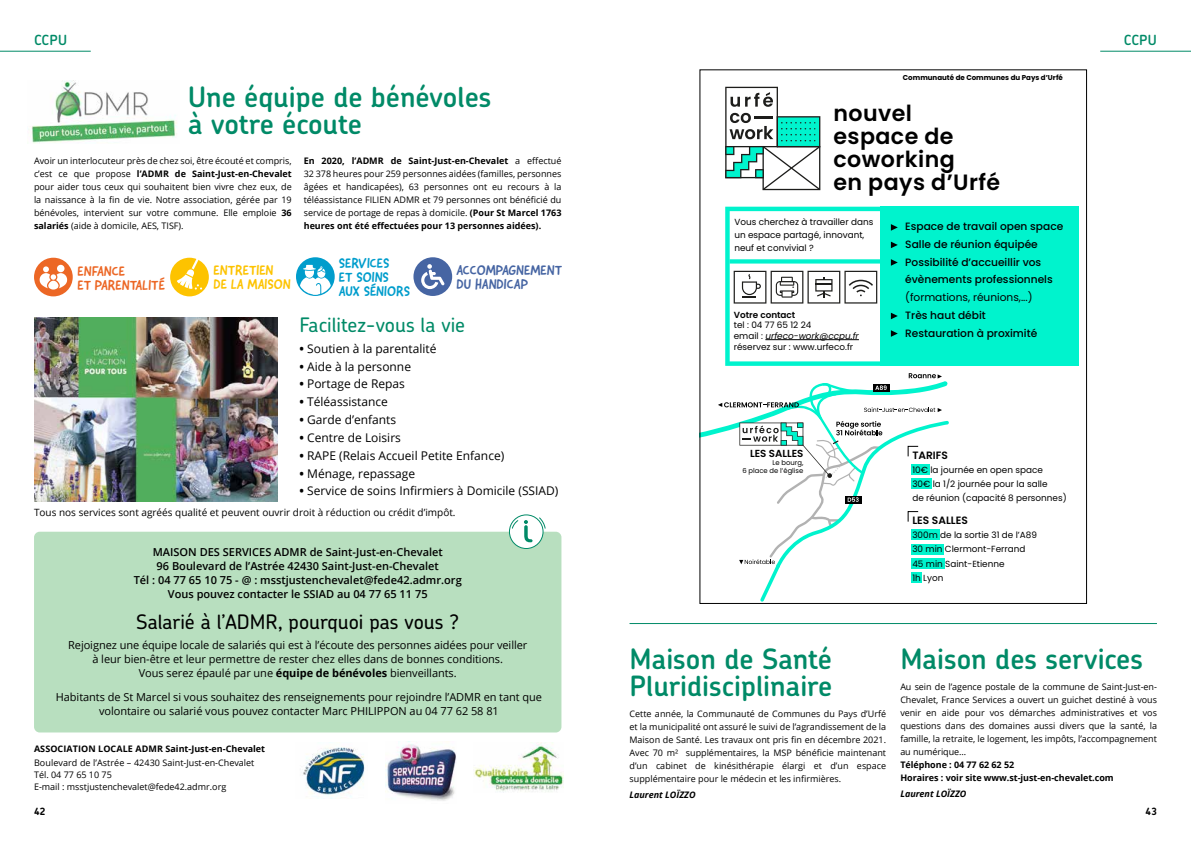
<style>
.page{position:relative;width:1191px;height:842px;background:#fff}
.page>*{position:absolute;margin:0;border:0;box-sizing:border-box;transform-origin:0 0}
.t1{font:600 28px/27px "Chevin Pro";color:#008a67}
.t2{font:600 22.1px/23px "Poppins";letter-spacing:.02em;color:#000}
.t3{font:500 20px "Chevin Pro";color:#000}
.t4{font:500 20px "Chevin Pro";color:#008a67}
.t5{font:14px/14px "Good Dog New";color:#009dcc}
.t6{font:14px/14px "Good Dog New";color:#4665a3}
.t7{font:14px/14px "Good Dog New";color:#ec6725}
.t8{font:14px/14px "Good Dog New";color:#fdc300}
.t9{font:600 14px "Chevin Pro";letter-spacing:.015em;color:#008a67}
.t10{font:12px "Open Sans";color:#000}
.t11{font:11px/14px "Open Sans";letter-spacing:-.005em;color:#000;text-align:center}
.t12{font:600 11px/14px "Open Sans";color:#000;text-align:center}
.t13{font:500 10.6px/17.7px "Poppins";color:#000}
.t14{font:10.6px "Poppins";color:#000}
.t15{font:600 10.6px "Poppins";color:#000}
.t16{font:600 10.2px "Poppins";color:#000}
.t17{font:10px "Open Sans";color:#000}
.t18{font:700 10px "Chevin Pro";color:#000}
.t19{font:9px/13px "Open Sans";color:#000;text-align:justify}
.t20{font:700 9px/13px "Open Sans";letter-spacing:-.005em;color:#000}
.t21{font:italic 700 9px "Open Sans";color:#000}
.t22{font:8.9px/14.2px "Poppins";color:#000}
.t23{font:600 8.9px "Poppins";color:#000}
.t24{font:700 7.1px "Poppins";color:#000}
.t25{font:6.8px/8.2px "Poppins";color:#000;text-align:right}
.s1{font-weight:700}
.s2{font-style:italic}
</style>
<div class="page">
<img style="left:31px;top:80px;width:146px;height:63px">
<hr style="left:1100px;top:51px;width:91px;height:1px;background:#008a67">
<hr style="left:0;top:51px;width:91px;height:1px;background:#008a67">
<div style="left:34px;top:532px;width:527px;height:200px;background:#b8dfbf;border-radius:6px"></div>
<div style="left:413px;top:257px;width:39px;height:39px;background:#4665a3;border-radius:50%"></div>
<svg style="left:296px;top:257px;width:39px;height:39px"></svg>
<div style="left:34px;top:258px;width:39px;height:38px;background:#ec6725;border-radius:50%"></div>
<svg style="left:421px;top:264px;width:24px;height:25px"></svg>
<svg style="left:39px;top:266px;width:28px;height:24px"></svg>
<div style="left:170px;top:258px;width:39px;height:38px;background:#fdc300;border-radius:50%"></div>
<svg style="left:177px;top:258px;width:25px;height:32px"></svg>
<svg style="left:300px;top:265px;width:31px;height:30px"></svg>
<img style="left:34px;top:317px;width:243px;height:185px">
<img style="left:303px;top:747px;width:62px;height:51px">
<img style="left:385px;top:744px;width:71px;height:57px">
<img style="left:474px;top:742px;width:90px;height:51px">
<svg style="left:725px;top:87px;width:95px;height:103px"></svg>
<div style="left:881px;top:207px;width:198px;height:159px;background:#00f3cd"></div>
<svg style="left:725px;top:207px;width:173px;height:159px"></svg>
<hr style="left:765px;top:339px;width:94px;height:1px;background:#000">
<div style="left:729px;top:259px;width:153px;height:5px;background:#00f3cd"></div>
<svg style="left:702px;top:373px;width:247px;height:228px"></svg>
<div style="left:509px;top:515px;width:34px;height:33px;background:#fff;border-radius:50%"></div>
<div style="left:509px;top:514px;width:34px;height:35px;border:1px solid #008a67;border-radius:50%"></div>
<svg style="left:538px;top:517px;width:8px;height:12px"></svg>
<svg style="left:511px;top:520px;width:21px;height:22px"></svg>
<hr style="left:629px;top:623px;width:528px;height:1px;background:#008a67">
<h3 class="t9" style="left:34px;top:30px;width:35px">CCPU</h3>
<h3 class="t9" style="left:1123px;top:30px;width:35px">CCPU</h3>
<h1 class="t1" style="left:188px;top:83px;width:305px">Une équipe de bénévoles à votre écoute</h1>
<p class="t19" style="left:34px;top:154px;width:259px">Avoir un interlocuteur près de chez soi, être écouté et compris, c’est ce que propose <span class="s1">l’ADMR de Saint-Just-en-Chevalet </span>pour aider tous ceux qui souhaitent bien vivre chez eux, de la naissance à la fin de vie. Notre association, gérée par 19 bénévoles, intervient sur votre commune. Elle emploie <span class="s1">36 salariés</span> (aide à domicile, AES, TISF).</p>
<p class="t19" style="left:304px;top:154px;width:259px"><span class="s1">En 2020, l’ADMR de Saint-Just-en-Chevalet</span> a effectué 32 378 heures pour 259 personnes aidées (familles, personnes âgées et handicapées), 63 personnes ont eu recours à la téléassistance FILIEN ADMR et 79 personnes ont bénéficié du service de portage de repas à domicile. <span class="s1">(Pour St Marcel 1763 heures ont été effectuées pour 13 personnes aidées).</span></p>
<h3 class="t5" style="left:339px;top:256px;width:73px">SERVICES<br>ET SOINS<br>AUX SÉNIORS</h3>
<h3 class="t7" style="left:77px;top:264px;width:89px">ENFANCE<br>ET PARENTALITÉ</h3>
<h3 class="t8" style="left:213px;top:263px;width:79px">ENTRETIEN<br>DE LA MAISON</h3>
<h3 class="t6" style="left:456px;top:263px;width:107px">ACCOMPAGNEMENT<br>DU HANDICAP</h3>
<h3 class="t4" style="left:299px;top:311px;width:167px">Facilitez-vous la vie</h3>
<h3 class="t10" style="left:299px;top:340px;width:138px"><span class="s1">•</span> Soutien à la parentalité</h3>
<h3 class="t10" style="left:299px;top:358px;width:113px"><span class="s1">•</span> Aide à la personne</h3>
<h3 class="t10" style="left:299px;top:376px;width:107px"><span class="s1">•</span> Portage de Repas</h3>
<h3 class="t10" style="left:299px;top:394px;width:90px"><span class="s1">•</span> Téléassistance</h3>
<h3 class="t10" style="left:299px;top:411px;width:98px"><span class="s1">•</span> Garde d’enfants</h3>
<h3 class="t10" style="left:299px;top:429px;width:103px"><span class="s1">•</span> Centre de Loisirs</h3>
<h3 class="t10" style="left:299px;top:447px;width:206px"><span class="s1">•</span> RAPE (Relais Accueil Petite Enfance)</h3>
<h3 class="t10" style="left:299px;top:465px;width:117px"><span class="s1">•</span> Ménage, repassage</h3>
<h3 class="t10" style="left:299px;top:483px;width:260px"><span class="s1">•</span> Service de soins Infirmiers à Domicile (SSIAD)</h3>
<p class="t17" style="left:34px;top:506px;width:423px">Tous nos services sont agréés qualité et peuvent ouvrir droit à réduction ou crédit d’impôt.</p>
<p class="t12" style="left:134px;top:545px;width:329px">MAISON DES SERVICES ADMR de Saint-Just-en-Chevalet<br>96 Boulevard de l’Astrée 42430 Saint-Just-en-Chevalet<br>Tél : 04 77 65 10 75 - @ : msstjustenchevalet@fede42.admr.org Vous pouvez contacter le SSIAD au 04 77 65 11 75</p>
<h3 class="t3" style="left:136px;top:609px;width:325px">Salarié à l’ADMR, pourquoi pas vous ?</h3>
<p class="t11" style="left:68px;top:638px;width:461px">Rejoignez une équipe locale de salariés qui est à l’écoute des personnes aidées pour veiller à leur bien-être et leur permettre de rester chez elles dans de bonnes conditions.<br>Vous serez épaulé par une <span class="s1">équipe de bénévoles</span> bienveillants.</p>
<p class="t11" style="left:56px;top:690px;width:488px">Habitants de St Marcel si vous souhaitez des renseignements pour rejoindre l’ADMR en tant que volontaire ou salarié vous pouvez contacter Marc PHILIPPON au 04 77 62 58 81</p>
<p class="t20" style="left:34px;top:742px;width:233px">ASSOCIATION LOCALE ADMR Saint-Just-en-Chevalet</p>
<p class="t19" style="left:34px;top:756px;width:222px;line-height:12px;text-align:left">Boulevard de l’Astrée – 42430 Saint-Just-en-Chevalet<br>Tél. 04 77 65 10 75<br>E-mail : msstjustenchevalet@fede42.admr.org</p>
<p class="t24" style="left:903px;top:73px;width:161px">Communauté de Communes du Pays d’Urfé</p>
<h2 class="t2" style="left:833px;top:102px;width:168px">nouvel espace de coworking<br>en pays d’Urfé</h2>
<p class="t13" style="left:905px;top:218px;width:159px">Espace de travail open space<br>Salle de réunion équipée<br>Possibilité d’accueillir vos évènements professionnels</p>
<p class="t14" style="left:905px;top:291px;width:129px">(formations, réunions,...)</p>
<p class="t13" style="left:905px;top:306px;width:133px">Très haut débit<br>Restauration à proximité</p>
<p class="t22" style="left:734px;top:215px;width:140px;line-height:13.3px">Vous cherchez à travailler dans un espace partagé, innovant, neuf et convivial ?</p>
<p class="t23" style="left:734px;top:309px;width:63px">Votre contact</p>
<p class="t22" style="left:734px;top:320px;width:127px;line-height:10.6px">tel : 04 77 65 12 24<br>email : <span class="s2">urfeco-work@ccpu.fr </span>réservez sur : www.urfeco.fr</p>
<p class="t16" style="left:750px;top:448px;width:55px">LES SALLES</p>
<p class="t25" style="left:742px;top:459px;width:62px">Le bourg,<br>6 place de l’église</p>
<p class="t15" style="left:912px;top:449px;width:37px">TARIFS</p>
<p class="t22" style="left:912px;top:463px;width:156px">10€ la journée en open space<br>30€ la 1/2 journée pour la salle<br>de réunion (capacité 8 personnes)</p>
<p class="t15" style="left:912px;top:514px;width:57px">LES SALLES</p>
<p class="t22" style="left:912px;top:528px;width:126px">300m de la sortie 31 de l’A89<br>30 min Clermont-Ferrand<br>45 min Saint-Etienne<br>1h Lyon</p>
<h1 class="t1" style="left:629px;top:644px;width:204px">Maison de Santé<br>Pluridisciplinaire</h1>
<p class="t19" style="left:629px;top:707px;width:258px">Cette année, la Communauté de Communes du Pays d’Urfé et la municipalité ont assuré le suivi de l’agrandissement de la Maison de Santé. Les travaux ont pris fin en décembre 2021.<br>Avec 70 m² supplémentaires, la MSP bénéficie maintenant d’un cabinet de kinésithérapie élargi et d’un espace supplémentaire pour le médecin et les infirmières.</p>
<p class="t21" style="left:629px;top:788px;width:68px">Laurent LOÏZZO</p>
<h1 class="t1" style="left:900px;top:644px;width:244px">Maison des services</h1>
<p class="t19" style="left:900px;top:680px;width:258px">Au sein de l’agence postale de la commune de Saint-Just-en-Chevalet, France Services a ouvert un guichet destiné à vous venir en aide pour vos démarches administratives et vos questions dans des domaines aussi divers que la santé, la famille, la retraite, le logement, les impôts, l’accompagnement au numérique…</p>
<p class="t20" style="left:900px;top:758px;width:215px">Téléphone : 04 77 62 62 52<br>Horaires : voir site www.st-just-en-chevalet.com</p>
<p class="t21" style="left:900px;top:787px;width:68px">Laurent LOÏZZO</p>
<p class="t18" style="left:34px;top:805px;width:13px">42</p>
<p class="t18" style="left:1145px;top:805px;width:13px">43</p>
</div>
